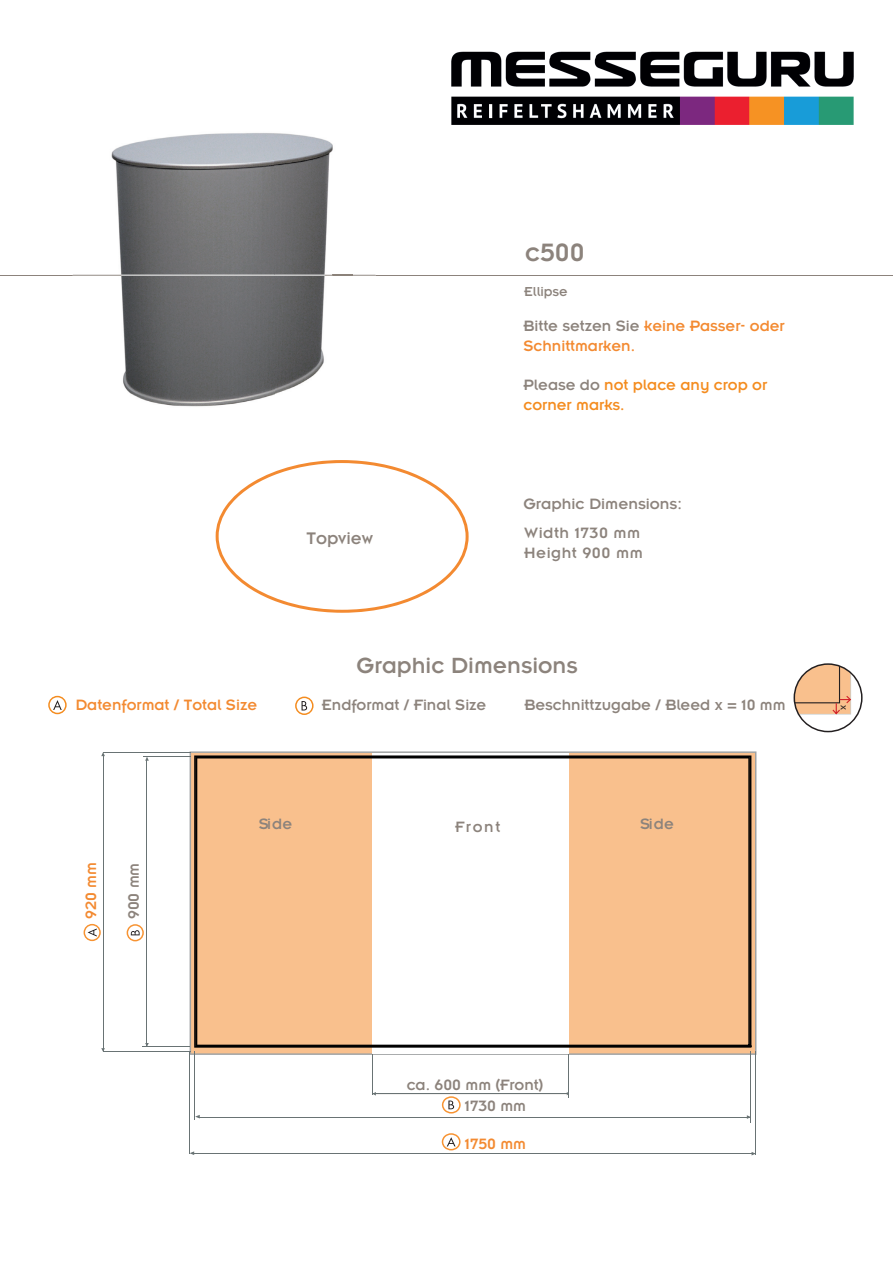
<style>
.page{position:relative;width:893px;height:1263px;background:#fff}
.page>*{position:absolute;margin:0;border:0;box-sizing:border-box;transform-origin:0 0}
.t1{font:27.6px "Insignia";color:#8c837c}
.t2{font:24.15px "Insignia";color:#8c837c}
.t3{font:18.45px "Insignia";color:#8c837c}
.t4{font:16.5px/29.8px "Insignia";color:#8c837c}
.t5{font:16.5px/19.8px "Insignia";color:#f38a31}
.t6{font:16.5px/19.8px "Insignia";color:#f48c1f}
.t7{font:16.5px "Insignia";letter-spacing:.03em;color:#8c837c}
.t8{font:14.25px "Insignia";color:#8c837c}
.t9{font:10.65px "Myriad Pro";color:#231f20}
.s1{color:#8c837c}
</style>
<div class="page">
<hr style="left:322px;top:275px;width:571px;height:1px;background:#8c837c">
<hr style="left:1px;top:275px;width:571px;height:1px;background:#8c837c">
<svg style="left:216px;top:460px;width:253px;height:153px"></svg>
<svg style="left:190px;top:751px;width:566px;height:304px;background:#dab899"></svg>
<svg style="left:442px;top:1096px;width:19px;height:18px"></svg>
<hr style="left:373px;top:1093px;width:195px;height:1px;background:#697374">
<hr style="left:372px;top:1052px;width:1px;height:43px;background:#697374">
<hr style="left:569px;top:1052px;width:1px;height:46px;background:#697374">
<hr style="left:200px;top:1117px;width:551px;height:1px;background:#697374">
<hr style="left:195px;top:1051px;width:1px;height:69px;background:#697374">
<hr style="left:189px;top:1051px;width:1px;height:103px;background:#697374">
<svg style="left:195px;top:1115px;width:5px;height:3px"></svg>
<hr style="left:194px;top:1153px;width:561px;height:1px;background:#697374">
<hr style="left:750px;top:1051px;width:1px;height:72px;background:#697374">
<hr style="left:755px;top:1051px;width:1px;height:104px;background:#697374">
<svg style="left:442px;top:1133px;width:18px;height:17px"></svg>
<hr style="left:147px;top:760px;width:1px;height:287px;background:#697374">
<hr style="left:142px;top:1046px;width:48px;height:1px;background:#697374">
<hr style="left:143px;top:756px;width:48px;height:1px;background:#697374">
<hr style="left:103px;top:752px;width:88px;height:1px;background:#697374">
<hr style="left:103px;top:1052px;width:88px;height:1px;background:#697374">
<svg style="left:145px;top:757px;width:4px;height:4px"></svg>
<hr style="left:103px;top:756px;width:1px;height:296px;background:#697374">
<svg style="left:127px;top:924px;width:17px;height:17px"></svg>
<svg style="left:84px;top:924px;width:17px;height:17px"></svg>
<svg style="left:793px;top:663px;width:69px;height:69px"></svg>
<svg style="left:295px;top:697px;width:18px;height:18px"></svg>
<svg style="left:48px;top:696px;width:19px;height:18px"></svg>
<div style="left:373px;top:753px;width:196px;height:300px;background:#fff"></div>
<svg style="left:194px;top:755px;width:557px;height:293px;fill:#f9c08d"></svg>
<img style="left:73px;top:133px;width:302px;height:274px">
<img style="left:73px;top:275px;width:302px;height:1px">
<svg style="left:332px;top:275px;width:21px;height:1px"></svg>
<img style="left:451px;top:51px;width:403px;height:74px">
<h1 class="t1" style="left:525px;top:243px;width:61px">c500</h1>
<p class="t8" style="left:524px;top:287px;width:45px">Ellipse</p>
<p class="t3" style="left:306px;top:532px;width:68px">Topview</p>
<p class="t5" style="left:523px;top:317px;width:263px"><span class="s1">Bitte setzen Sie</span> keine Passer- oder<br>Schnittmarken.</p>
<p class="t6" style="left:523px;top:377px;width:245px"><span class="s1">Please do</span> not place any crop or corner marks.</p>
<p class="t4" style="left:523px;top:490px;width:160px">Graphic Dimensions:<br>Width 1730 mm</p>
<p class="t7" style="left:524px;top:547px;width:120px">Height 900 mm</p>
<h2 class="t2" style="left:357px;top:658px;width:222px">Graphic Dimensions</h2>
<p class="t5" style="left:75px;top:697px;width:183px">Datenformat / Total Size</p>
<p class="t4" style="left:322px;top:692px;width:166px">Endformat / Final Size</p>
<p class="t4" style="left:524px;top:692px;width:263px">Beschnittzugabe / Bleed x = 10 mm</p>
<p class="t5" style="left:82px;top:919px;width:58px;rotate:-90deg">920 mm</p>
<p class="t4" style="left:120px;top:919px;width:58px;rotate:-90deg">900 mm</p>
<p class="t4" style="left:259px;top:810px;width:35px">Side</p>
<p class="t4" style="left:640px;top:810px;width:35px">Side</p>
<p class="t4" style="left:455px;top:813px;width:47px">Front</p>
<p class="t9" style="left:850px;top:705px;width:6px;rotate:90deg">x</p>
<p class="t4" style="left:465px;top:1075px;width:80px;line-height:21.1px;text-indent:-58px">ca. 600 mm (Front)<br>1730 mm</p>
<p class="t5" style="left:465px;top:1135px;width:63px">1750 mm</p>
</div>
